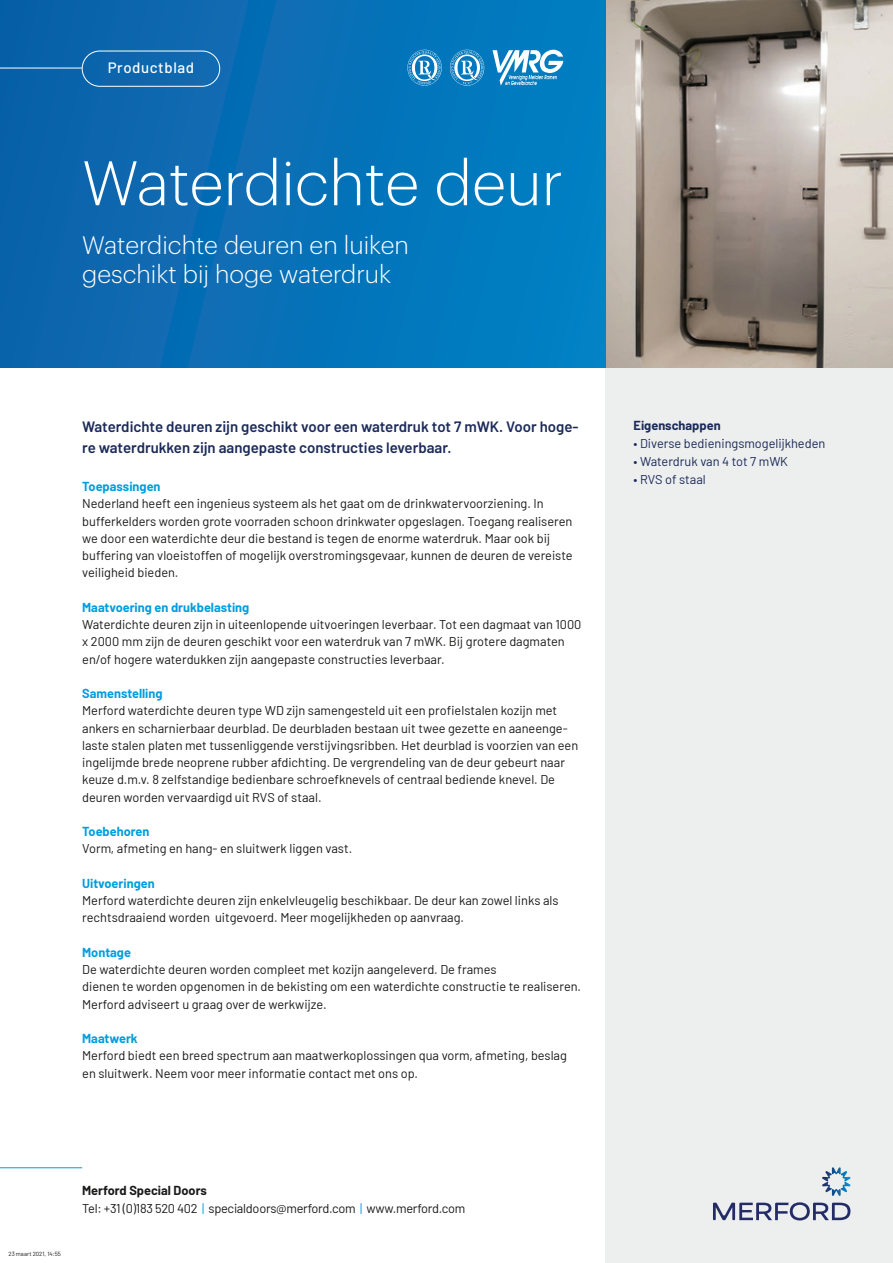
<style>
.page{position:relative;width:893px;height:1263px;background:#fff}
.page>*{position:absolute;margin:0;border:0;box-sizing:border-box;transform-origin:0 0}
.t1{font:300 61.5px "Graphik";color:#fff}
.t2{font:300 24.75px/29.7px "Graphik";color:#fff}
.t3{font:600 15px/21px "Barlow";color:#1b2a58}
.t4{font:500 15px "Barlow";letter-spacing:.04em;color:#fff}
.t5{font:12.75px/17.2px "Barlow";color:#1a1a19}
.t6{font:700 12.75px "Barlow";color:#009ede}
.t7{font:12.75px/18px "Barlow";letter-spacing:-.02em;color:#1a1a19}
.t8{font:12.75px "Barlow";color:#1b2a58}
.t9{font:700 12.75px "Barlow";color:#1b2a58}
.t10{font:6px "Barlow";color:#1a1a19}
.s1{font-weight:700}
.s2{color:#009ede}
</style>
<div class="page">
<div style="left:605px;top:368px;width:288px;height:895px;background:#edeeee"></div>
<img style="left:605px;top:0;width:288px;height:368px">
<div style="left:0;top:0;width:605px;height:368px;background:linear-gradient(to right,#0f61a9,#0080c4)"></div>
<svg style="left:713px;top:1202px;width:137px;height:18px"></svg>
<svg style="left:822px;top:1167px;width:28px;height:29px"></svg>
<div style="left:82px;top:51px;width:138px;height:36px;border:1px solid #fff;border-radius:18px"></div>
<hr style="left:0;top:68px;width:82px;height:1px;background:#fff">
<hr style="left:0;top:1167px;width:82px;height:1px;background:#009ede">
<svg style="left:407px;top:50px;width:35px;height:36px"></svg>
<svg style="left:450px;top:50px;width:34px;height:36px"></svg>
<svg style="left:493px;top:50px;width:70px;height:36px"></svg>
<p class="t4" style="left:108px;top:57px;width:88px">Productblad</p>
<h1 class="t1" style="left:82px;top:138px;width:482px">Waterdichte deur</h1>
<h2 class="t2" style="left:82px;top:228px;width:328px">Waterdichte deuren en luiken geschikt bij hoge waterdruk</h2>
<p class="t3" style="left:82px;top:415px;width:498px">Waterdichte deuren zijn geschikt voor een waterdruk tot 7 mWK. Voor hoge&shy;re waterdrukken zijn aangepaste constructies leverbaar.</p>
<p class="t6" style="left:82px;top:477px;width:80px">Toepassingen</p>
<p class="t5" style="left:82px;top:494px;width:492px">Nederland heeft een ingenieus systeem als het gaat om de drinkwatervoorziening. In bufferkelders worden grote voorraden schoon drinkwater opgeslagen. Toegang realiseren we door een waterdichte deur die bestand is tegen de enorme waterdruk. Maar ook bij buffering van vloeistoffen of mogelijk overstromingsgevaar, kunnen de deuren de vereiste veiligheid bieden.</p>
<p class="t6" style="left:82px;top:598px;width:169px">Maatvoering en drukbelasting</p>
<p class="t5" style="left:82px;top:615px;width:501px">Waterdichte deuren zijn in uiteenlopende uitvoeringen leverbaar. Tot een dagmaat van 1000 x 2000 mm zijn de deuren geschikt voor een waterdruk van 7 mWK. Bij grotere dagmaten en/of hogere waterdukken zijn aangepaste constructies leverbaar.</p>
<p class="t6" style="left:82px;top:684px;width:82px">Samenstelling</p>
<p class="t5" style="left:82px;top:701px;width:498px">Merford waterdichte deuren type WD zijn samengesteld uit een profielstalen kozijn met ankers en scharnierbaar deurblad. De deurbladen bestaan uit twee gezette en aaneenge&shy;laste stalen platen met tussenliggende verstijvingsribben. Het deurblad is voorzien van een ingelijmde brede neoprene rubber afdichting. De vergrendeling van de deur gebeurt naar keuze d.m.v. 8 zelfstandige bedienbare schroefknevels of centraal bediende knevel. De deuren worden vervaardigd uit RVS of staal.</p>
<p class="t6" style="left:82px;top:822px;width:69px">Toebehoren</p>
<p class="t5" style="left:82px;top:839px;width:271px">Vorm, afmeting en hang- en sluitwerk liggen vast.</p>
<p class="t6" style="left:82px;top:874px;width:74px">Uitvoeringen</p>
<p class="t5" style="left:82px;top:891px;width:478px">Merford waterdichte deuren zijn enkelvleugelig beschikbaar. De deur kan zowel links als rechtsdraaiend worden uitgevoerd. Meer mogelijkheden op aanvraag.</p>
<p class="t6" style="left:82px;top:943px;width:50px">Montage</p>
<p class="t5" style="left:82px;top:960px;width:500px">De waterdichte deuren worden compleet met kozijn aangeleverd. De frames<br>dienen te worden opgenomen in de bekisting om een waterdichte constructie te realiseren.<br>Merford adviseert u graag over de werkwijze.</p>
<p class="t6" style="left:82px;top:1029px;width:57px">Maatwerk</p>
<p class="t5" style="left:82px;top:1046px;width:486px">Merford biedt een breed spectrum aan maatwerkoplossingen qua vorm, afmeting, beslag en sluitwerk. Neem voor meer informatie contact met ons op.</p>
<p class="t10" style="left:9px;top:1249px;width:54px">23 maart 2021, 14:55</p>
<p class="t7" style="left:82px;top:1180px;width:385px"><span class="s1">Merford Special Doors<br></span>Tel: +31 (0)183 520 402 <span class="s2">|</span> specialdoors@merford.com <span class="s2">|</span> www.merford.com</p>
<p class="t9" style="left:634px;top:415px;width:89px">Eigenschappen</p>
<p class="t8" style="left:634px;top:434px;width:193px">• Diverse bedieningsmogelijkheden</p>
<p class="t8" style="left:634px;top:452px;width:156px">• Waterdruk van 4 tot 7 mWK</p>
<p class="t8" style="left:634px;top:470px;width:74px">• RVS of staal</p>
</div>
